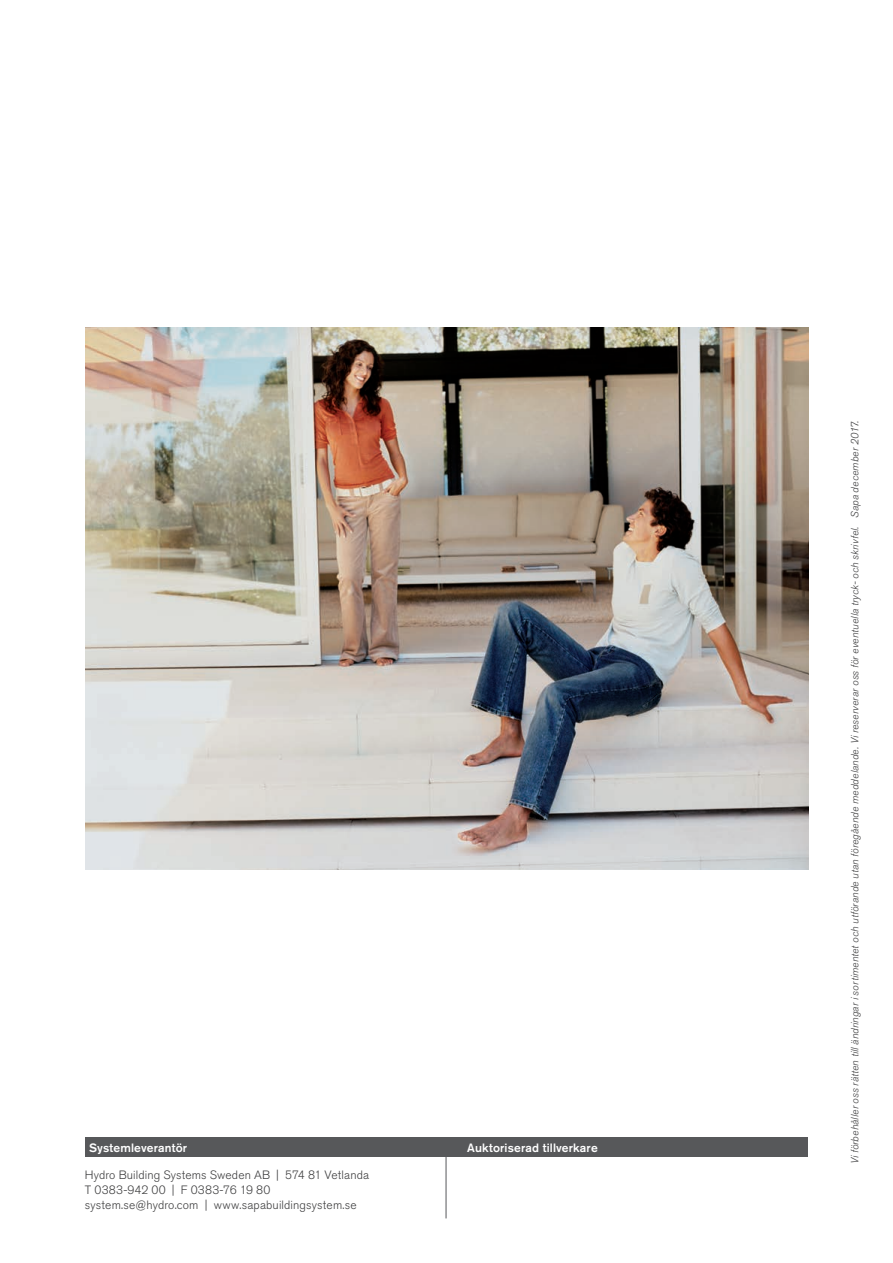
<style>
.page{position:relative;width:893px;height:1263px;background:#fff}
.page>*{position:absolute;margin:0;border:0;box-sizing:border-box;transform-origin:0 0}
.t1{font:300 12px/15px "Akzidenz Grotesk Pro";letter-spacing:.01em;color:#3e3e3f}
.t2{font:500 12px "Akzidenz Grotesk Pro";letter-spacing:.015em;color:#fff}
.t3{font:italic 300 10.5px "Akzidenz Grotesk Pro";letter-spacing:.02em;color:#3e3e3f}
</style>
<div class="page">
<img style="left:86px;top:328px;width:722px;height:541px">
<div style="left:85px;top:1137px;width:723px;height:20px;background:#57585a"></div>
<hr style="left:446px;top:1148px;width:1px;height:70px;background:#57585a">
<p class="t2" style="left:89px;top:1140px;width:100px">Systemleverantör</p>
<p class="t2" style="left:467px;top:1140px;width:132px">Auktoriserad tillverkare</p>
<p class="t1" style="left:85px;top:1167px;width:286px">Hydro Building Systems Sweden AB | 574 81 Vetlanda<br>T 0383-942 00 | F 0383-76 19 80 system.se@hydro.com | www.sapabuildingsystem.se</p>
<p class="t3" style="left:848px;top:1164px;width:745px;rotate:-90deg">Vi förbehåller oss rätten till ändringar i sortimentet och utförande utan föregående meddelande. Vi reserverar oss för eventuella tryck- och skrivfel. Sapa december 2017.</p>
</div>
